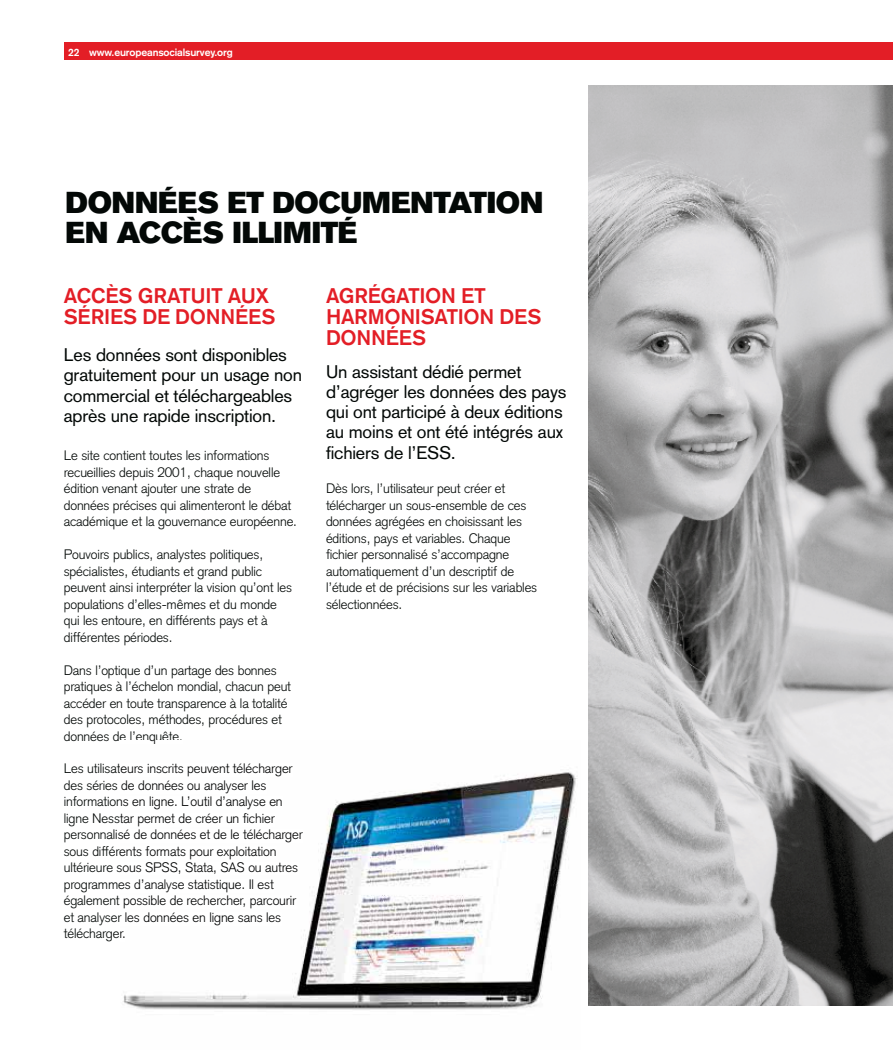
<style>
.page{position:relative;width:893px;height:1063px;background:#fff}
.page>*{position:absolute;margin:0;border:0;box-sizing:border-box;transform-origin:0 0}
.t1{font:30px/30px "Akzidenz Grotesk BE Super";letter-spacing:-.015em;color:#030806}
.t2{font:500 21px/21px "Akzidenz Grotesk BE";letter-spacing:-.01em;color:#e31e26}
.t3{font:18px/20.2px "Akzidenz Grotesk";letter-spacing:-.01em;color:#030806}
.t4{font:300 13.5px/16.5px "Akzidenz Grotesk";letter-spacing:-.01em;color:#030806}
.t5{font:300 13.5px/16.5px "Akzidenz Grotesk";letter-spacing:-.01em;color:#010202}
.t6{font:700 10.5px "Akzidenz Grotesk";letter-spacing:-.01em;color:#fff}
.s1{color:#030806}
</style>
<div class="page">
<img style="left:588px;top:85px;width:305px;height:921px">
<div style="left:64px;top:43px;width:829px;height:17px;background:#e31e26"></div>
<img style="left:123px;top:772px;width:454px;height:238px">
<img style="left:123px;top:772px;width:170px;height:5px">
<img style="left:123px;top:780px;width:143px;height:13px">
<img style="left:123px;top:797px;width:160px;height:13px">
<img style="left:123px;top:813px;width:152px;height:13px">
<img style="left:123px;top:830px;width:180px;height:13px">
<img style="left:123px;top:846px;width:153px;height:13px">
<img style="left:123px;top:863px;width:175px;height:12px">
<img style="left:123px;top:879px;width:151px;height:13px">
<img style="left:123px;top:896px;width:173px;height:13px">
<img style="left:123px;top:912px;width:158px;height:13px">
<svg style="left:123px;top:929px;width:2px;height:13px"></svg>
<p class="t6" style="left:68px;top:48px;width:166px">22 www.europeansocialsurvey.org</p>
<h1 class="t1" style="left:66px;top:190px;width:479px">DONNÉES ET DOCUMENTATION<br>EN ACCÈS ILLIMITÉ</h1>
<h2 class="t2" style="left:64px;top:287px;width:213px">ACCÈS GRATUIT AUX<br>SÉRIES DE DONNÉES</h2>
<h3 class="t3" style="left:64px;top:347px;width:240px">Les données sont disponibles gratuitement pour un usage non commercial et téléchargeables après une rapide inscription.</h3>
<p class="t4" style="left:64px;top:449px;width:235px">Le site contient toutes les informations recueillies depuis 2001, chaque nouvelle édition venant ajouter une strate de données précises qui alimenteront le débat académique et la gouvernance européenne.</p>
<p class="t4" style="left:64px;top:548px;width:230px">Pouvoirs publics, analystes politiques, spécialistes, étudiants et grand public peuvent ainsi interpréter la vision qu’ont les populations d’elles-mêmes et du monde qui les entoure, en différents pays et à différentes périodes.</p>
<p class="t4" style="left:64px;top:663px;width:229px">Dans l’optique d’un partage des bonnes pratiques à l’échelon mondial, chacun peut accéder en toute transparence à la totalité des protocoles, méthodes, procédures et données de l’en uête.</p>
<p class="t5" style="left:64px;top:762px;width:240px"><span class="s1">Les utilisat</span>eurs inscrits peuvent télécharger <span class="s1">des séries</span> de données ou analyser les <span class="s1">informatio</span>ns en ligne. L’outil d’analyse en <span class="s1">ligne Ness</span>tar permet de créer un fichier <span class="s1">personnali</span>sé de données et de le télécharger <span class="s1">sous différ</span>ents formats pour exploitation <span class="s1">ultérieure</span> sous SPSS, Stata, SAS ou autres <span class="s1">programm</span>es d’analyse statistique. Il est <span class="s1">également</span> possible de rechercher, parcourir <span class="s1">et analyse</span>r les données en ligne sans les <span class="s1">télécharge</span>r.</p>
<p class="t5" style="left:149px;top:729px;width:8px">q</p>
<h2 class="t2" style="left:326px;top:287px;width:217px">AGRÉGATION ET<br>HARMONISATION DES<br>DONNÉES</h2>
<h3 class="t3" style="left:326px;top:363px;width:242px">Un assistant dédié permet d’agréger les données des pays qui ont participé à deux éditions au moins et ont été intégrés aux fichiers de l’ESS.</h3>
<p class="t4" style="left:326px;top:482px;width:213px">Dès lors, l’utilisateur peut créer et télécharger un sous-ensemble de ces données agrégées en choisissant les éditions, pays et variables. Chaque fichier personnalisé s’accompagne automatiquement d’un descriptif de l’étude et de précisions sur les variables sélectionnées.</p>
</div>
